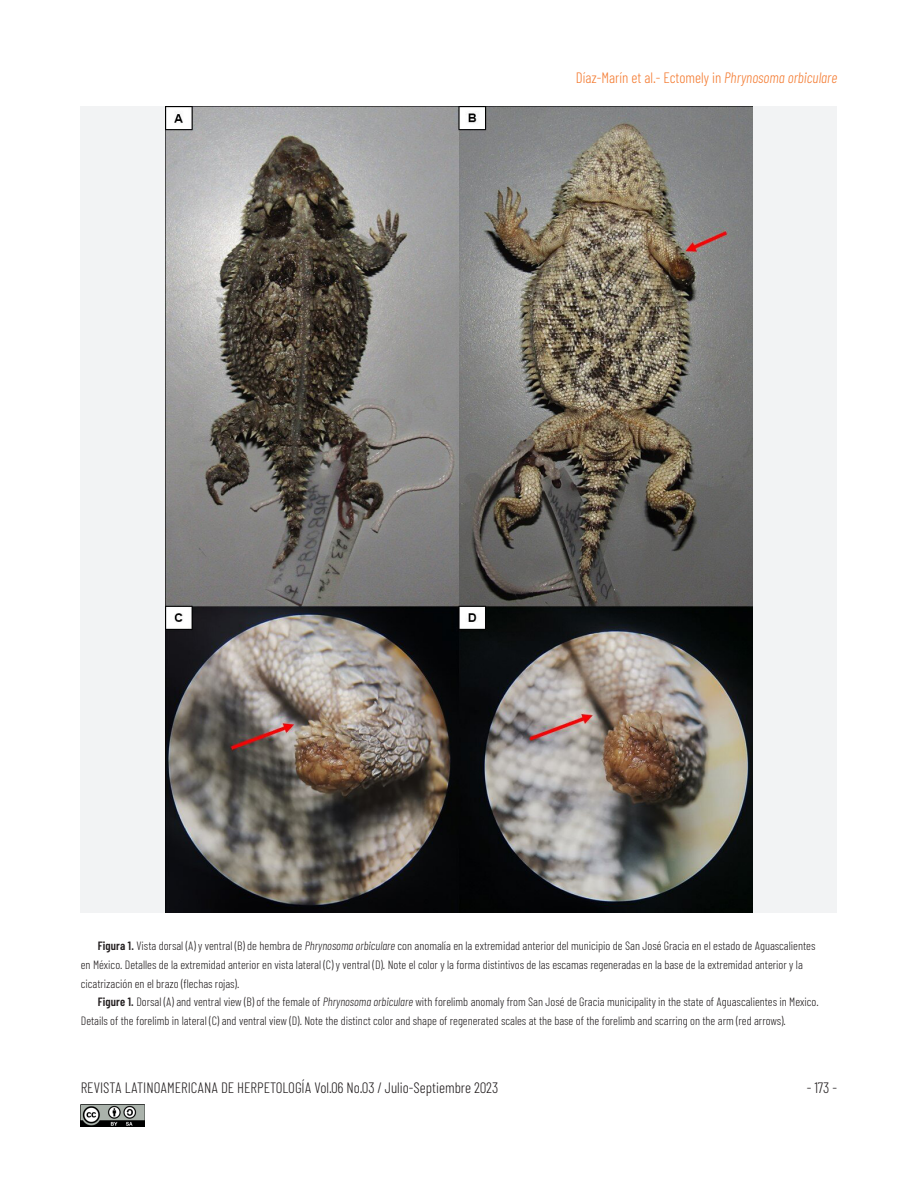
<style>
.page{position:relative;width:918px;height:1188px;background:#fff}
.page>*{position:absolute;margin:0;border:0;box-sizing:border-box;transform-origin:0 0}
.t1{font:300 15px "Barlow Condensed";color:#231f20}
.t2{font:300 15px "Barlow Condensed";color:#f47b31}
._02-txt_pie_de_Foto{font:300 12px/18.8px "Barlow Condensed";color:#231f20}
.s1{font-style:italic}
.s2{font-weight:600}
</style>
<div class="page">
<img style="left:81px;top:1104px;width:64px;height:23px">
<div style="left:81px;top:106px;width:756px;height:807px;background:#f2f3f4"></div>
<img style="left:166px;top:106px;width:586px;height:807px">
<p class="t2" style="left:576px;top:68px;width:263px">Díaz-Marín et al.- Ectomely in <span class="s1">Phrynosoma orbiculare</span></p>
<p class="_02-txt_pie_de_Foto" style="left:81px;top:936px;width:736px;text-indent:17px"><span class="s2">Figura 1.</span> Vista dorsal (A) y ventral (B) de hembra de <span class="s1">Phrynosoma orbiculare</span> con anomalía en la extremidad anterior del municipio de San José Gracia en el estado de Aguascalientes en México. Detalles de la extremidad anterior en vista lateral (C) y ventral (D). Note el color y la forma distintivos de las escamas regeneradas en la base de la extremidad anterior y la cicatrización en el brazo (flechas rojas).</p>
<p class="_02-txt_pie_de_Foto" style="left:81px;top:992px;width:739px;text-indent:17px"><span class="s2">Figure 1.</span> Dorsal (A) and ventral view (B) of the female of <span class="s1">Phrynosoma orbiculare</span> with forelimb anomaly from San José de Gracia municipality in the state of Aguascalientes in Mexico.<br>Details of the forelimb in lateral (C) and ventral view (D). Note the distinct color and shape of regenerated scales at the base of the forelimb and scarring on the arm (red arrows).</p>
<p class="t1" style="left:81px;top:1079px;width:419px">REVISTA LATINOAMERICANA DE HERPETOLOGÍA Vol.06 No.03 / Julio-Septiembre 2023</p>
<p class="t1" style="left:807px;top:1079px;width:32px">- 173 -</p>
</div>
